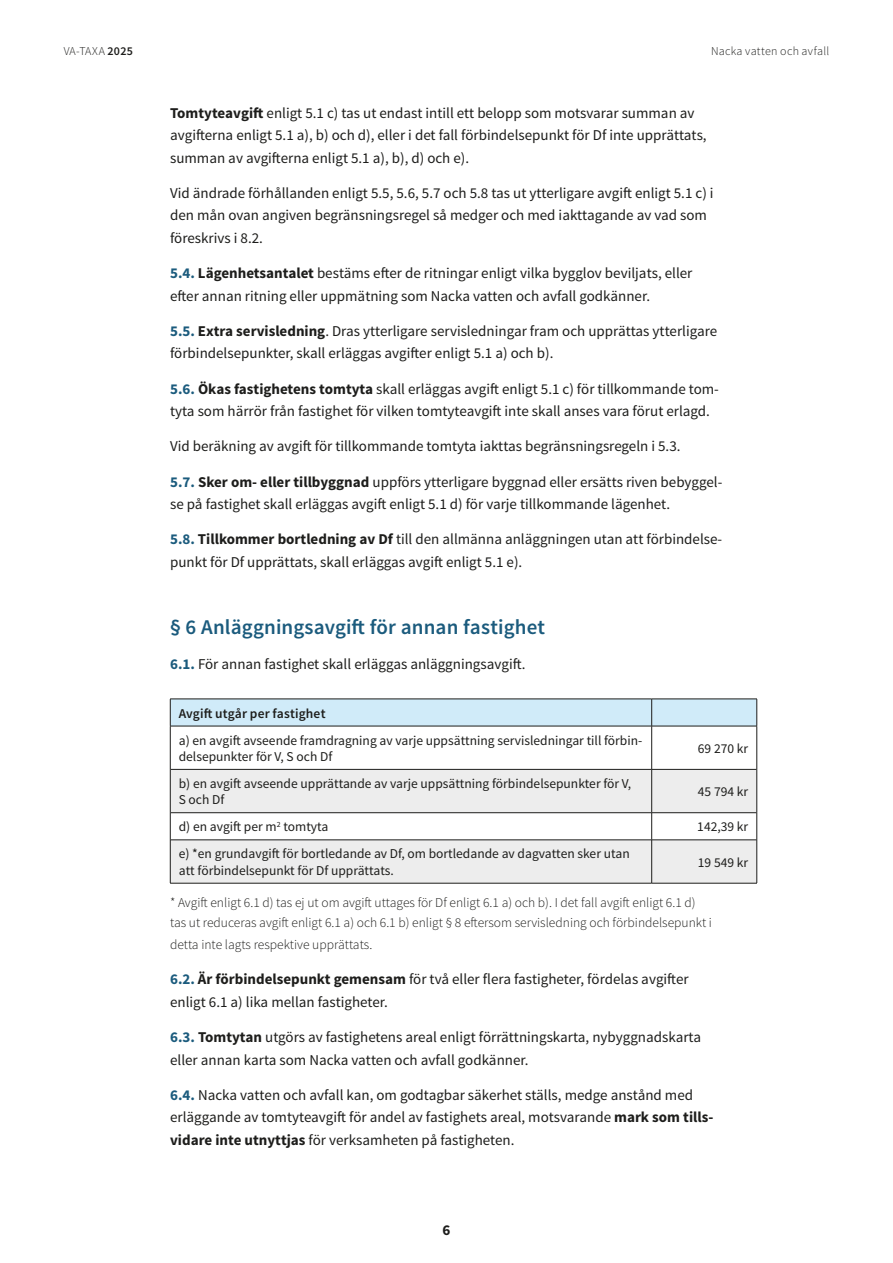
<style>
.page{position:relative;width:893px;height:1263px;background:#fff}
.page>*{position:absolute;margin:0;border:0;box-sizing:border-box;transform-origin:0 0}
.Rubrik_H2_14_pt_mörkblå_A{font:600 21px "Source Sans Pro";letter-spacing:.005em;color:#1b5b7d}
.Textstycke_10_pt{font:15px/22.5px "Source Sans Pro";color:#1d1d1b}
.t1{font:700 15px "Source Sans Pro";color:#1d1d1b}
.Tabell-bröd{font:13.5px/16.2px "Source Sans Pro";color:#1d1d1b}
.Stycke_asterisk_9_pt{font:300 13.5px/19.5px "Source Sans Pro";color:#1d1d1b}
.Tabell-rubrik{font:600 13.5px "Source Sans Pro";letter-spacing:.01em;color:#1d1d1b}
.t2{font:300 12px "Source Sans Pro";letter-spacing:.02em;color:#1d1d1b}
.s1{font-weight:600}
.s2{font-weight:700}
.s3{font-weight:700;color:#1b5b7d}
</style>
<div class="page">
<svg style="left:171px;top:770px;width:585px;height:113px;fill:#ededed"></svg>
<hr style="left:170px;top:726px;width:482px;height:1px;background:#1d1d1b">
<hr style="left:170px;top:726px;width:1px;height:43px;background:#1d1d1b">
<hr style="left:756px;top:726px;width:1px;height:43px;background:#1d1d1b">
<hr style="left:170px;top:769px;width:1px;height:44px;background:#1d1d1b">
<hr style="left:756px;top:769px;width:1px;height:44px;background:#1d1d1b">
<svg style="left:170px;top:813px;width:1px;height:26px"></svg>
<svg style="left:756px;top:813px;width:1px;height:26px"></svg>
<hr style="left:170px;top:840px;width:1px;height:43px;background:#1d1d1b">
<hr style="left:756px;top:840px;width:1px;height:43px;background:#1d1d1b">
<hr style="left:170px;top:883px;width:482px;height:1px;background:#1d1d1b">
<hr style="left:652px;top:883px;width:105px;height:1px;background:#1d1d1b">
<hr style="left:651px;top:726px;width:1px;height:43px;background:#1d1d1b">
<hr style="left:170px;top:769px;width:482px;height:1px;background:#1d1d1b">
<hr style="left:652px;top:769px;width:105px;height:1px;background:#1d1d1b">
<hr style="left:651px;top:769px;width:1px;height:43px;background:#1d1d1b">
<hr style="left:170px;top:812px;width:482px;height:1px;background:#1d1d1b">
<hr style="left:652px;top:812px;width:105px;height:1px;background:#1d1d1b">
<svg style="left:651px;top:813px;width:1px;height:26px"></svg>
<hr style="left:170px;top:839px;width:482px;height:1px;background:#1d1d1b">
<hr style="left:652px;top:839px;width:105px;height:1px;background:#1d1d1b">
<hr style="left:651px;top:840px;width:1px;height:43px;background:#1d1d1b">
<svg style="left:170px;top:699px;width:587px;height:27px"></svg>
<hr style="left:652px;top:726px;width:105px;height:1px;background:#1d1d1b">
<p class="t2" style="left:64px;top:44px;width:71px">VA-TAXA <span class="s1">2025</span></p>
<p class="t2" style="left:711px;top:44px;width:120px">Nacka vatten och avfall</p>
<p class="Textstycke_10_pt" style="left:170px;top:102px;width:538px"><span class="s2">Tomtyteavgift</span> enligt 5.1 c) tas ut endast intill ett belopp som motsvarar summan av avgifterna enligt 5.1 a), b) och d), eller i det fall förbindelsepunkt för Df inte upprättats, summan av avgifterna enligt 5.1 a), b), d) och e).</p>
<p class="Textstycke_10_pt" style="left:170px;top:182px;width:545px">Vid ändrade förhållanden enligt 5.5, 5.6, 5.7 och 5.8 tas ut ytterligare avgift enligt 5.1 c) i den mån ovan angiven begränsningsregel så medger och med iakttagande av vad som föreskrivs i 8.2.</p>
<p class="Textstycke_10_pt" style="left:170px;top:262px;width:524px"><span class="s3">5.4.</span> <span class="s2">Lägenhetsantalet</span> bestäms efter de ritningar enligt vilka bygglov beviljats, eller efter annan ritning eller uppmätning som Nacka vatten och avfall godkänner.</p>
<p class="Textstycke_10_pt" style="left:170px;top:320px;width:549px"><span class="s3">5.5.</span> <span class="s2">Extra servisledning</span>. Dras ytterligare servisledningar fram och upprättas ytterligare förbindelsepunkter, skall erläggas avgifter enligt 5.1 a) och b).</p>
<p class="Textstycke_10_pt" style="left:170px;top:378px;width:550px"><span class="s3">5.6.</span> <span class="s2">Ökas fastighetens tomtyta</span> skall erläggas avgift enligt 5.1 c) för tillkommande tom&shy;tyta som härrör från fastighet för vilken tomtyteavgift inte skall anses vara förut erlagd.</p>
<p class="Textstycke_10_pt" style="left:170px;top:435px;width:512px">Vid beräkning av avgift för tillkommande tomtyta iakttas begränsningsregeln i 5.3.</p>
<p class="Textstycke_10_pt" style="left:170px;top:471px;width:554px"><span class="s3">5.7.</span> <span class="s2">Sker om- eller tillbyggnad</span> uppförs ytterligare byggnad eller ersätts riven bebyggel&shy;se på fastighet skall erläggas avgift enligt 5.1 d) för varje tillkommande lägenhet.</p>
<p class="Textstycke_10_pt" style="left:170px;top:528px;width:554px"><span class="s3">5.8.</span> <span class="s2">Tillkommer bortledning av Df</span> till den allmänna anläggningen utan att förbindelse&shy;punkt för Df upprättats, skall erläggas avgift enligt 5.1 e).</p>
<h2 class="Rubrik_H2_14_pt_mörkblå_A" style="left:170px;top:613px;width:377px">§ 6 Anläggningsavgift för annan fastighet</h2>
<p class="Textstycke_10_pt" style="left:170px;top:653px;width:357px"><span class="s3">6.1.</span> För annan fastighet skall erläggas anläggningsavgift.</p>
<p class="Tabell-rubrik" style="left:179px;top:704px;width:148px">Avgift utgår per fastighet</p>
<p class="Tabell-bröd" style="left:179px;top:732px;width:465px">a) en avgift avseende framdragning av varje uppsättning servisledningar till förbin&shy;delsepunkter för V, S och Df</p>
<p class="Tabell-bröd" style="left:698px;top:740px;width:52px">69 270 kr</p>
<p class="Tabell-bröd" style="left:179px;top:776px;width:454px">b) en avgift avseende upprättande av varje uppsättning förbindelsepunkter för V,<br>S och Df</p>
<p class="Tabell-bröd" style="left:698px;top:784px;width:52px">45 794 kr</p>
<p class="Tabell-bröd" style="left:179px;top:819px;width:151px">d) en avgift per m<sup>2</sup> tomtyta</p>
<p class="Tabell-bröd" style="left:697px;top:819px;width:53px">142,39 kr</p>
<p class="Tabell-bröd" style="left:179px;top:846px;width:452px">e) *en grundavgift för bortledande av Df, om bortledande av dagvatten sker utan att förbindelsepunkt för Df upprättats.</p>
<p class="Tabell-bröd" style="left:698px;top:854px;width:52px">19 549 kr</p>
<p class="Stycke_asterisk_9_pt" style="left:170px;top:893px;width:543px">* Avgift enligt 6.1 d) tas ej ut om avgift uttages för Df enligt 6.1 a) och b). I det fall avgift enligt 6.1 d) tas ut reduceras avgift enligt 6.1 a) och 6.1 b) enligt § 8 eftersom servisledning och förbindelsepunkt i</p>
<p class="Stycke_asterisk_9_pt" style="left:170px;top:935px;width:204px">detta inte lagts respektive upprättats.</p>
<p class="Textstycke_10_pt" style="left:170px;top:968px;width:520px"><span class="s3">6.2.</span> <span class="s2">Är förbindelsepunkt gemensam</span> för två eller flera fastigheter, fördelas avgifter enligt 6.1 a) lika mellan fastigheter.</p>
<p class="Textstycke_10_pt" style="left:170px;top:1026px;width:532px"><span class="s3">6.3.</span> <span class="s2">Tomtytan</span> utgörs av fastighetens areal enligt förrättningskarta, nybyggnadskarta eller annan karta som Nacka vatten och avfall godkänner.</p>
<p class="Textstycke_10_pt" style="left:170px;top:1084px;width:545px"><span class="s3">6.4.</span> Nacka vatten och avfall kan, om godtagbar säkerhet ställs, medge anstånd med erläggande av tomtyteavgift för andel av fastighets areal, motsvarande <span class="s2">mark som tills&shy;vidare inte utnyttjas</span> för verksamheten på fastigheten.</p>
<p class="t1" style="left:442px;top:1221px;width:9px">6</p>
</div>
